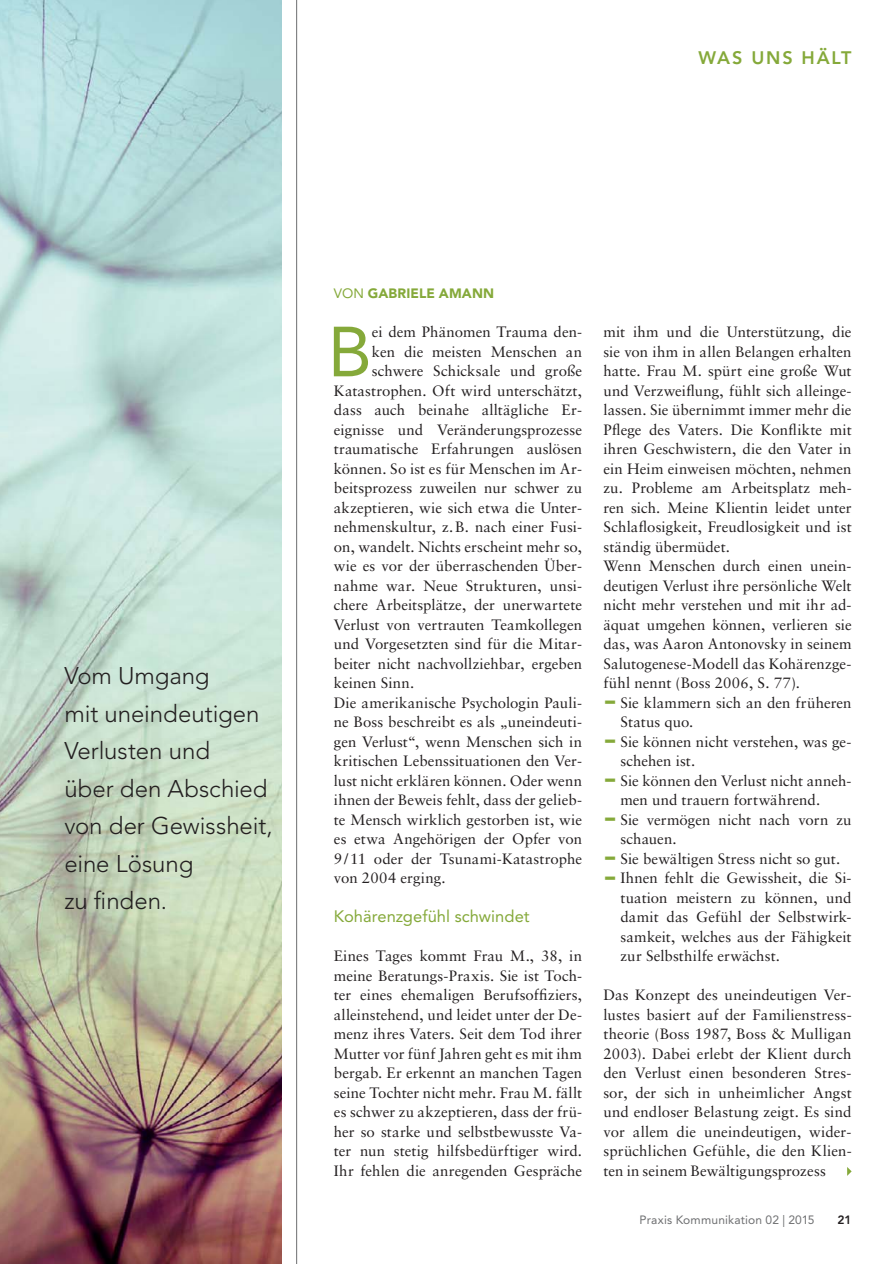
<style>
.page{position:relative;width:894px;height:1264px;background:#fff}
.page>*{position:absolute;margin:0;border:0;box-sizing:border-box;transform-origin:0 0}
.t1{font:70.05px "Avenir LT Std";color:#85a93a}
.t2{font:45px "Avenir LT Std";color:#85a93a;scale:.9 1}
.t3{font:300 24px/37.5px "Avenir LT Std";color:#231f20}
.t4{font:800 18px "Avenir LT Std";letter-spacing:.1em;color:#85a93a}
.t5{font:16.5px "Avenir LT Std";letter-spacing:.005em;color:#85a93a}
.t6{font:15px/19.5px "Sabon LT Std";color:#231f20}
.t7{font:900 13.5px "Avenir LT Std";letter-spacing:.01em;color:#85a93a}
.t8{font:12px "Avenir LT Std";letter-spacing:.015em;color:#6d6e70}
.t9{font:800 12px "Avenir LT Std";color:#231f20}
.s1{font-weight:400}
</style>
<div class="page">
<img style="left:0;top:0;width:281px;height:1264px">
<hr style="left:296px;top:0;width:1px;height:1264px;background:#6d6e70">
<svg style="left:847px;top:1167px;width:4px;height:9px"></svg>
<p class="t4" style="left:698px;top:49px;width:154px">WAS UNS HÄLT</p>
<h3 class="t3" style="left:64px;top:658px;width:210px">Vom Umgang<br>mit uneindeutigen<br>Verlusten und<br>über den Abschied von der Gewissheit, eine Lösung<br>zu finden.</h3>
<p class="t7" style="left:334px;top:287px;width:162px"><span class="s1">VON</span> GABRIELE AMANN</p>
<h1 class="t1" style="left:327px;top:318px;width:46px">B</h1>
<p class="t6" style="left:372px;top:323px;width:211px">ei dem Phänomen Trauma den-</p>
<p class="t6" style="left:372px;top:343px;width:211px">ken die meisten Menschen an</p>
<p class="t6" style="left:372px;top:362px;width:212px">schwere Schicksale und große</p>
<p class="t6" style="left:334px;top:382px;width:250px">Katastrophen. Oft wird unterschätzt,</p>
<p class="t6" style="left:334px;top:401px;width:250px">dass auch beinahe alltägliche Er-</p>
<p class="t6" style="left:334px;top:421px;width:250px">eignisse und Veränderungsprozesse</p>
<p class="t6" style="left:334px;top:440px;width:249px">traumatische Erfahrungen auslösen</p>
<p class="t6" style="left:334px;top:460px;width:249px">können. So ist es für Menschen im Ar-</p>
<p class="t6" style="left:334px;top:479px;width:250px">beitsprozess zuweilen nur schwer zu</p>
<p class="t6" style="left:334px;top:499px;width:250px">akzeptieren, wie sich etwa die Unter-</p>
<p class="t6" style="left:334px;top:518px;width:250px">nehmenskultur, z. B. nach einer Fusi-</p>
<p class="t6" style="left:334px;top:538px;width:249px">on, wandelt. Nichts erscheint mehr so,</p>
<p class="t6" style="left:334px;top:557px;width:249px">wie es vor der überraschenden Über-</p>
<p class="t6" style="left:334px;top:577px;width:250px">nahme war. Neue Strukturen, unsi-</p>
<p class="t6" style="left:334px;top:596px;width:249px">chere Arbeitsplätze, der unerwartete</p>
<p class="t6" style="left:334px;top:616px;width:249px">Verlust von vertrauten Teamkollegen</p>
<p class="t6" style="left:334px;top:635px;width:250px">und Vorgesetzten sind für die Mitar-</p>
<p class="t6" style="left:334px;top:655px;width:250px">beiter nicht nachvollziehbar, ergeben</p>
<p class="t6" style="left:334px;top:674px;width:82px">keinen Sinn.</p>
<p class="t6" style="left:334px;top:694px;width:250px">Die amerikanische Psychologin Pauli-</p>
<p class="t6" style="left:334px;top:713px;width:250px">ne Boss beschreibt es als „uneindeuti-</p>
<p class="t6" style="left:334px;top:733px;width:250px">gen Verlust“, wenn Menschen sich in</p>
<p class="t6" style="left:334px;top:752px;width:249px">kritischen Lebenssituationen den Ver-</p>
<p class="t6" style="left:334px;top:772px;width:249px">lust nicht erklären können. Oder wenn</p>
<p class="t6" style="left:334px;top:791px;width:249px">ihnen der Beweis fehlt, dass der gelieb-</p>
<p class="t6" style="left:334px;top:811px;width:249px">te Mensch wirklich gestorben ist, wie</p>
<p class="t6" style="left:334px;top:830px;width:249px">es etwa Angehörigen der Opfer von</p>
<p class="t6" style="left:334px;top:850px;width:250px">9 / 11 oder der Tsunami-Katastrophe</p>
<p class="t6" style="left:334px;top:869px;width:113px">von 2004 erging.</p>
<p class="t5" style="left:334px;top:909px;width:197px">Kohärenzgefühl schwindet</p>
<p class="t6" style="left:334px;top:947px;width:250px;text-align:justify">Eines Tages kommt Frau M., 38, in meine Beratungs-Praxis. Sie ist Toch&shy;ter eines ehemaligen Berufsoffiziers, alleinstehend, und leidet unter der De&shy;menz ihres Vaters. Seit dem Tod ihrer Mutter vor fünf Jahren geht es mit ihm bergab. Er erkennt an manchen Tagen seine Tochter nicht mehr. Frau M. fällt es schwer zu akzeptieren, dass der frü&shy;her so starke und selbstbewusste Va&shy;ter nun stetig hilfsbedürftiger wird.<br>Ihr fehlen die anregenden Gespräche</p>
<p class="t6" style="left:603px;top:323px;width:250px">mit ihm und die Unterstützung, die sie von ihm in allen Belangen erhalten hatte. Frau M. spürt eine große Wut und Verzweiflung, fühlt sich alleinge&shy;lassen. Sie übernimmt immer mehr die Pflege des Vaters. Die Konflikte mit ihren Geschwistern, die den Vater in ein Heim einweisen möchten, nehmen zu. Probleme am Arbeitsplatz meh&shy;ren sich. Meine Klientin leidet unter Schlaflosigkeit, Freudlosigkeit und ist ständig übermüdet.<br>Wenn Menschen durch einen unein&shy;deutigen Verlust ihre persönliche Welt nicht mehr verstehen und mit ihr ad&shy;äquat umgehen können, verlieren sie das, was Aaron Antonovsky in seinem Salutogenese-Modell das Kohärenzge&shy;fühl nennt (Boss 2006, S. 77).</p>
<h2 class="t2" style="left:603px;top:676px;width:16px">-</h2>
<p class="t6" style="left:620px;top:694px;width:232px">Sie klammern sich an den früheren<br>Status quo.</p>
<h2 class="t2" style="left:603px;top:715px;width:16px">-</h2>
<p class="t6" style="left:620px;top:733px;width:232px">Sie können nicht verstehen, was ge&shy;schehen ist.</p>
<h2 class="t2" style="left:603px;top:754px;width:16px">-</h2>
<p class="t6" style="left:620px;top:772px;width:233px">Sie können den Verlust nicht anneh&shy;men und trauern fortwährend.</p>
<h2 class="t2" style="left:603px;top:793px;width:16px">-</h2>
<p class="t6" style="left:620px;top:811px;width:233px">Sie vermögen nicht nach vorn zu schauen.</p>
<h2 class="t2" style="left:603px;top:832px;width:16px">-</h2>
<p class="t6" style="left:620px;top:850px;width:221px">Sie bewältigen Stress nicht so gut.</p>
<h2 class="t2" style="left:603px;top:851px;width:16px">-</h2>
<p class="t6" style="left:620px;top:869px;width:233px;text-align:justify">Ihnen fehlt die Gewissheit, die Si&shy;tuation meistern zu können, und damit das Gefühl der Selbstwirk&shy;samkeit, welches aus der Fähigkeit zur Selbsthilfe erwächst.</p>
<p class="t6" style="left:603px;top:986px;width:250px;text-align:justify">Das Konzept des uneindeutigen Ver&shy;lustes basiert auf der Familienstress&shy;theorie (Boss 1987, Boss &amp; Mulligan 2003). Dabei erlebt der Klient durch den Verlust einen besonderen Stres&shy;sor, der sich in unheimlicher Angst und endloser Belastung zeigt. Es sind vor allem die uneindeutigen, wider&shy;sprüchlichen Gefühle, die den Klien&shy;ten in seinem Bewältigungsprozess</p>
<p class="t8" style="left:639px;top:1214px;width:176px">Praxis Kommunikation 02 | 2015</p>
<p class="t9" style="left:837px;top:1214px;width:16px">21</p>
</div>
